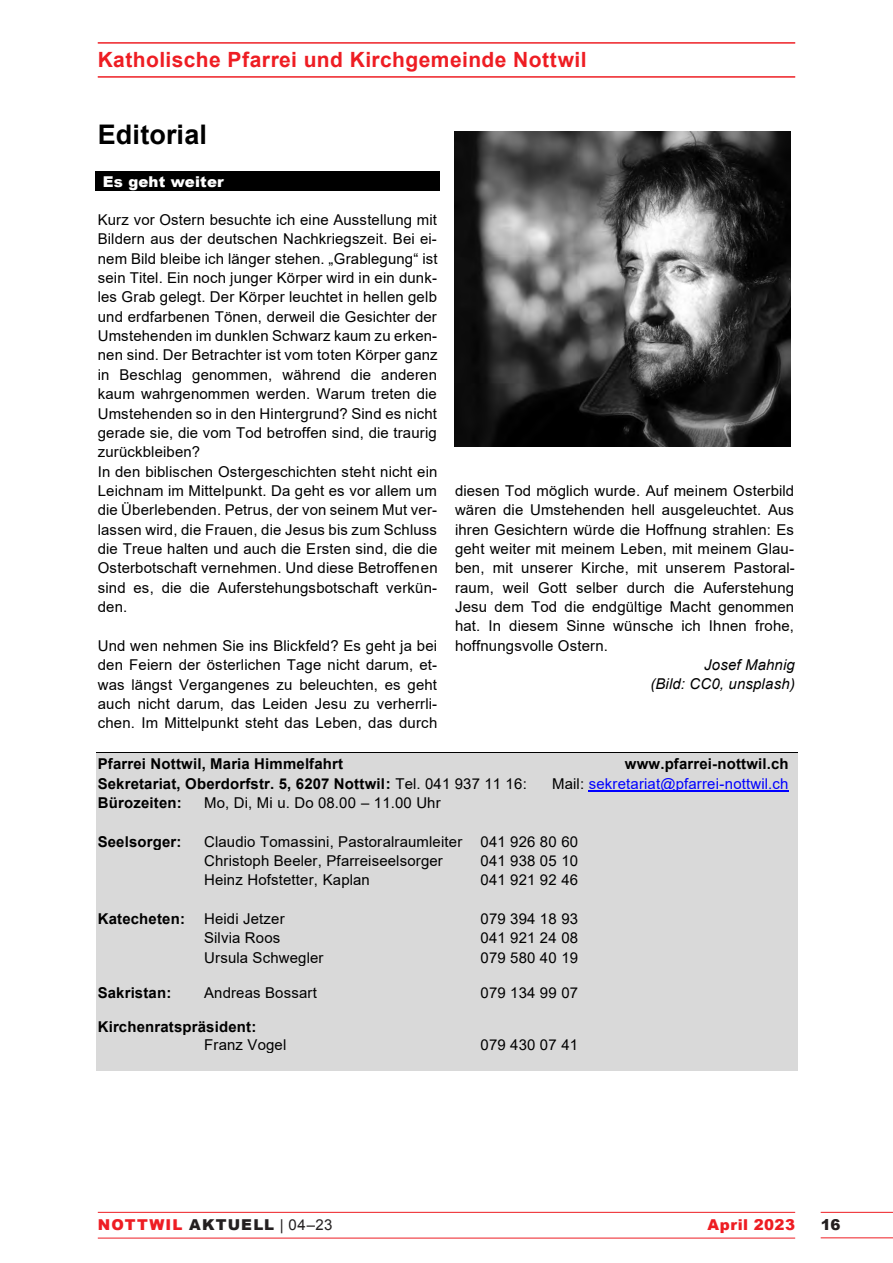
<style>
.page{position:relative;width:893px;height:1263px;background:#fff}
.page>*{position:absolute;margin:0;border:0;box-sizing:border-box;transform-origin:0 0}
.t1{font:700 27px "Arial";letter-spacing:.005em;color:#000}
.t2{font:700 21px "Arial";letter-spacing:.02em;color:#ee1d23}
.t3{font:15px/19.4px "Arial";letter-spacing:.01em;color:#000}
.t4{font:700 15px "Arial";letter-spacing:.01em;color:#000}
.t5{font:15px "Arial";letter-spacing:.01em;color:#00f}
.t6{font:italic 15px/19.5px "Arial";letter-spacing:.01em;color:#000;text-align:right}
.t7{font:900 15px "Arial";letter-spacing:.065em;color:#ee1d23}
.t8{font:900 15px "Arial";letter-spacing:.005em;color:#fff}
.t9{font:900 15px "Arial";letter-spacing:.035em;color:#ee1d23}
.t10{font:900 15px "Arial";color:#231f20}
.s1{font-weight:400}
.s2{color:#000}
.s3{color:#231f20}
.s4{font-weight:400;color:#231f20}
</style>
<div class="page">
<hr style="left:821px;top:1212px;width:72px;height:1px;background:#ee1d23">
<hr style="left:821px;top:1237px;width:72px;height:1px;background:#ee1d23">
<hr style="left:98px;top:1212px;width:697px;height:1px;background:#ee1d23">
<hr style="left:98px;top:1238px;width:697px;height:1px;background:#ee1d23">
<hr style="left:98px;top:77px;width:697px;height:1px;background:#ee1d23">
<hr style="left:98px;top:43px;width:697px;height:1px;background:#ee1d23">
<div style="left:96px;top:171px;width:344px;height:19px;background:#000"></div>
<div style="left:96px;top:752px;width:701px;height:21px;background:#d9d9d9"></div>
<hr style="left:96px;top:752px;width:701px;height:1px;background:#000">
<div style="left:96px;top:773px;width:701px;height:19px;background:#d9d9d9"></div>
<hr style="left:589px;top:790px;width:200px;height:1px;background:#00f">
<div style="left:96px;top:792px;width:701px;height:20px;background:#d9d9d9"></div>
<div style="left:96px;top:812px;width:701px;height:19px;background:#d9d9d9"></div>
<div style="left:96px;top:831px;width:701px;height:19px;background:#d9d9d9"></div>
<div style="left:96px;top:850px;width:701px;height:20px;background:#d9d9d9"></div>
<div style="left:96px;top:870px;width:701px;height:19px;background:#d9d9d9"></div>
<div style="left:96px;top:889px;width:701px;height:19px;background:#d9d9d9"></div>
<div style="left:96px;top:908px;width:701px;height:20px;background:#d9d9d9"></div>
<div style="left:96px;top:928px;width:701px;height:19px;background:#d9d9d9"></div>
<div style="left:96px;top:947px;width:701px;height:20px;background:#d9d9d9"></div>
<div style="left:96px;top:967px;width:701px;height:17px;background:#d9d9d9"></div>
<div style="left:96px;top:984px;width:701px;height:17px;background:#d9d9d9"></div>
<div style="left:96px;top:1001px;width:701px;height:17px;background:#d9d9d9"></div>
<div style="left:96px;top:1018px;width:701px;height:18px;background:#d9d9d9"></div>
<div style="left:96px;top:1036px;width:701px;height:17px;background:#d9d9d9"></div>
<div style="left:96px;top:1053px;width:701px;height:17px;background:#d9d9d9"></div>
<img style="left:454px;top:131px;width:336px;height:315px">
<h2 class="t2" style="left:98px;top:46px;width:490px">Katholische Pfarrei und Kirchgemeinde Nottwil</h2>
<h1 class="t1" style="left:98px;top:115px;width:111px">Editorial</h1>
<p class="t8" style="left:103px;top:170px;width:122px">Es geht weiter</p>
<p class="t3" style="left:98px;top:210px;width:341px">Kurz vor Ostern besuchte ich eine Ausstellung mit Bildern aus der deutschen Nachkriegszeit. Bei ei&shy;nem Bild bleibe ich länger stehen. „Grablegung“ ist sein Titel. Ein noch junger Körper wird in ein dunk&shy;les Grab gelegt. Der Körper leuchtet in hellen gelb und erdfarbenen Tönen, derweil die Gesichter der Umstehenden im dunklen Schwarz kaum zu erken&shy;nen sind. Der Betrachter ist vom toten Körper ganz in Beschlag genommen, während die anderen kaum wahrgenommen werden. Warum treten die Umstehenden so in den Hintergrund? Sind es nicht gerade sie, die vom Tod betroffen sind, die traurig zurückbleiben?<br>In den biblischen Ostergeschichten steht nicht ein Leichnam im Mittelpunkt. Da geht es vor allem um die Überlebenden. Petrus, der von seinem Mut ver&shy;lassen wird, die Frauen, die Jesus bis zum Schluss die Treue halten und auch die Ersten sind, die die Osterbotschaft vernehmen. Und diese Betroffenen sind es, die die Auferstehungsbotschaft verkün&shy;den.</p>
<p class="t3" style="left:98px;top:636px;width:341px;text-align:justify">Und wen nehmen Sie ins Blickfeld? Es geht ja bei den Feiern der österlichen Tage nicht darum, et&shy;was längst Vergangenes zu beleuchten, es geht auch nicht darum, das Leiden Jesu zu verherrli&shy;chen. Im Mittelpunkt steht das Leben, das durch</p>
<p class="t3" style="left:455px;top:481px;width:341px;text-align:justify">diesen Tod möglich wurde. Auf meinem Osterbild wären die Umstehenden hell ausgeleuchtet. Aus ihren Gesichtern würde die Hoffnung strahlen: Es geht weiter mit meinem Leben, mit meinem Glau&shy;ben, mit unserer Kirche, mit unserem Pastoral&shy;raum, weil Gott selber durch die Auferstehung Jesu dem Tod die endgültige Macht genommen hat. In diesem Sinne wünsche ich Ihnen frohe, hoffnungsvolle Ostern.</p>
<p class="t6" style="left:650px;top:655px;width:146px">Josef Mahnig<br>(Bild: CC0, unsplash)</p>
<p class="t4" style="left:98px;top:753px;width:247px">Pfarrei Nottwil, Maria Himmelfahrt</p>
<p class="t4" style="left:625px;top:753px;width:165px">www.pfarrei-nottwil.ch</p>
<p class="t4" style="left:98px;top:773px;width:431px">Sekretariat, Oberdorfstr. 5, 6207 Nottwil: <span class="s1">Tel. 041 937 11 16:</span></p>
<p class="t5" style="left:552px;top:773px;width:238px"><span class="s2">Mail:</span> sekretariat@pfarrei-nottwil.ch</p>
<p class="t4" style="left:98px;top:792px;width:86px">Bürozeiten:</p>
<p class="t3" style="left:204px;top:793px;width:238px">Mo, Di, Mi u. Do 08.00 – 11.00 Uhr</p>
<p class="t4" style="left:98px;top:831px;width:85px">Seelsorger:</p>
<p class="t3" style="left:204px;top:831px;width:375px">Claudio Tomassini, Pastoralraumleiter 041 926 80 60<br>Christoph Beeler, Pfarreiseelsorger</p>
<p class="t3" style="left:481px;top:851px;width:99px">041 938 05 10</p>
<p class="t3" style="left:204px;top:870px;width:167px">Heinz Hofstetter, Kaplan</p>
<p class="t3" style="left:481px;top:870px;width:99px">041 921 92 46</p>
<p class="t4" style="left:98px;top:908px;width:89px">Katecheten:</p>
<p class="t3" style="left:204px;top:909px;width:82px">Heidi Jetzer</p>
<p class="t3" style="left:481px;top:909px;width:99px">079 394 18 93</p>
<p class="t3" style="left:204px;top:928px;width:78px">Silvia Roos</p>
<p class="t3" style="left:481px;top:928px;width:99px">041 921 24 08</p>
<p class="t3" style="left:204px;top:948px;width:121px">Ursula Schwegler</p>
<p class="t3" style="left:481px;top:948px;width:99px">079 580 40 19</p>
<p class="t4" style="left:98px;top:982px;width:75px">Sakristan:</p>
<p class="t3" style="left:204px;top:983px;width:114px">Andreas Bossart</p>
<p class="t3" style="left:481px;top:983px;width:99px">079 134 99 07</p>
<p class="t4" style="left:98px;top:1016px;width:160px">Kirchenratspräsident:</p>
<p class="t3" style="left:204px;top:1035px;width:84px">Franz Vogel</p>
<p class="t3" style="left:481px;top:1035px;width:99px">079 430 07 41</p>
<p class="t7" style="left:98px;top:1213px;width:236px">NOTTWIL <span class="s3">AKTUELL</span> <span class="s4">| 04–23</span></p>
<p class="t9" style="left:708px;top:1213px;width:89px">April 2023</p>
<p class="t10" style="left:821px;top:1213px;width:21px">16</p>
</div>
